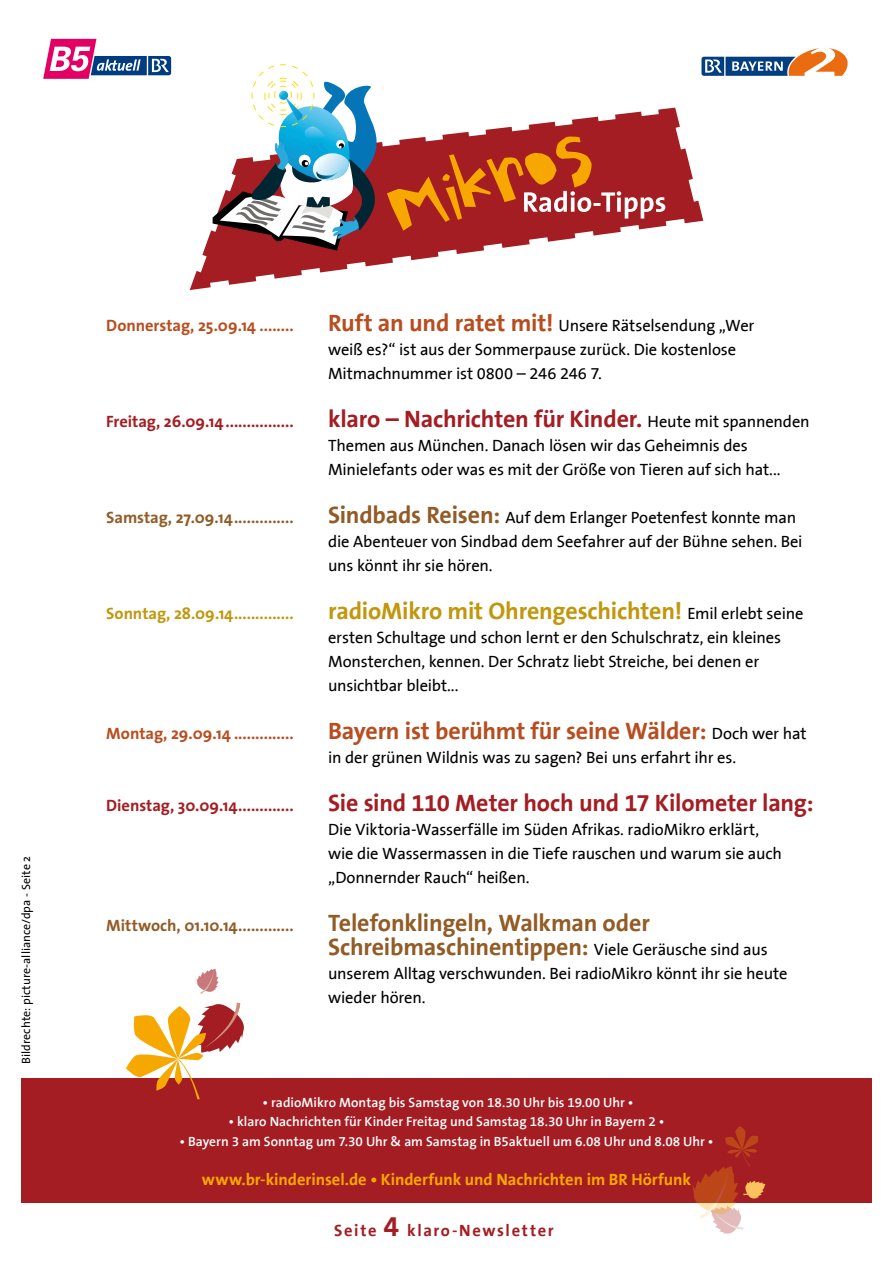
<style>
.page{position:relative;width:893px;height:1263px;background:#fff}
.page>*{position:absolute;margin:0;border:0;box-sizing:border-box;transform-origin:0 0}
.t1{font:700 24px "The Sans B7";letter-spacing:-.01em;color:#a41d23}
.t2{font:700 24px/24px "The Sans B7";letter-spacing:-.01em;color:#915c26}
.t3{font:700 24px "The Sans B7";letter-spacing:-.01em;color:#c1970d}
.t4{font:700 24px "The Sans B7";letter-spacing:-.01em;color:#b84d1f}
.t5{font:16.5px/24px "The Sans B5";letter-spacing:-.01em;color:#000}
.t6{font:700 16.5px "The Sans";letter-spacing:-.005em;color:#a41d23}
.t7{font:700 16.5px "The Sans";letter-spacing:-.005em;color:#915c26}
.t8{font:700 16.5px "The Sans B7";color:#f7a800}
.t9{font:700 16.5px "The Sans";color:#b84d1f}
.t10{font:700 16.5px "The Sans";color:#c1970d}
.t11{font:700 16.5px "The Sans B7";letter-spacing:.095em;color:#a41d23}
.t12{font:600 13.5px "The Sans B6";color:#fff}
.t13{font:12px "The Sans";color:#000}
.s1{font-family:"The Sans B7";font-weight:700;font-size:24px;color:#b84d1f}
.s2{font-family:"The Sans B5";font-weight:400;font-size:16.5px;color:#000}
.s3{font-family:"The Sans B7";font-weight:700;font-size:24px;color:#915c26}
.s4{font-size:28.5px}
</style>
<div class="page">
<div style="left:21px;top:1078px;width:851px;height:125px;background:#a41d23"></div>
<svg style="left:196px;top:969px;width:23px;height:25px"></svg>
<svg style="left:692px;top:1126px;width:73px;height:108px"></svg>
<svg style="left:126px;top:1002px;width:118px;height:97px"></svg>
<svg style="left:192px;top:48px;width:656px;height:242px"></svg>
<svg style="left:43px;top:38px;width:129px;height:41px"></svg>
<p class="t13" style="left:16px;top:1064px;width:210px;rotate:-90deg">Bildrechte: picture-alliance/dpa - Seite 2</p>
<p class="t9" style="left:106px;top:311px;width:189px">Donnerstag, 25.09.14 ........</p>
<p class="t6" style="left:106px;top:407px;width:189px">Freitag, 26.09.14................</p>
<p class="t7" style="left:106px;top:503px;width:189px">Samstag, 27.09.14..............</p>
<p class="t10" style="left:106px;top:599px;width:189px">Sonntag, 28.09.14..............</p>
<p class="t9" style="left:106px;top:719px;width:189px">Montag, 29.09.14 ..............</p>
<p class="t6" style="left:106px;top:791px;width:189px">Dienstag, 30.09.14.............</p>
<p class="t7" style="left:106px;top:911px;width:189px">Mittwoch, 01.10.14.............</p>
<p class="t5" style="left:328px;top:314px;width:428px"><span class="s1">Ruft an und ratet mit!</span> Unsere Rätselsendung „Wer weiß es?“ ist aus der Sommerpause zurück. Die kostenlose<br>Mitmachnummer ist 0800 – 246 246 7.</p>
<h1 class="t1" style="left:328px;top:406px;width:483px">klaro – Nachrichten für Kinder. <span class="s2">Heute mit spannenden</span></h1>
<p class="t5" style="left:328px;top:434px;width:454px">Themen aus München. Danach lösen wir das Geheimnis des<br>Minielefants oder was es mit der Größe von Tieren auf sich hat...</p>
<p class="t5" style="left:328px;top:506px;width:476px"><span class="s3">Sindbads Reisen:</span> Auf dem Erlanger Poetenfest konnte man die Abenteuer von Sindbad dem Seefahrer auf der Bühne sehen. Bei uns könnt ihr sie hören.</p>
<h1 class="t3" style="left:328px;top:598px;width:477px">radioMikro mit Ohrengeschichten! <span class="s2">Emil erlebt seine</span></h1>
<p class="t5" style="left:328px;top:626px;width:455px">ersten Schultage und schon lernt er den Schulschratz, ein kleines<br>Monsterchen, kennen. Der Schratz liebt Streiche, bei denen er unsichtbar bleibt...</p>
<h1 class="t4" style="left:328px;top:718px;width:480px">Bayern ist berühmt für seine Wälder: <span class="s2">Doch wer hat</span></h1>
<p class="t5" style="left:328px;top:746px;width:410px">in der grünen Wildnis was zu sagen? Bei uns erfahrt ihr es.</p>
<h1 class="t1" style="left:328px;top:790px;width:487px">Sie sind 110 Meter hoch und 17 Kilometer lang:</h1>
<p class="t5" style="left:328px;top:818px;width:455px">Die Viktoria-Wasserfälle im Süden Afrikas. radioMikro erklärt, wie die Wassermassen in die Tiefe rauschen und warum sie auch „Donnernder Rauch“ heißen.</p>
<h1 class="t2" style="left:328px;top:911px;width:441px">Telefonklingeln, Walkman oder<br>Schreibmaschinentippen: <span class="s2">Viele Geräusche sind aus</span></h1>
<p class="t5" style="left:328px;top:962px;width:461px">unserem Alltag verschwunden. Bei radioMikro könnt ihr sie heute wieder hören.</p>
<p class="t12" style="left:262px;top:1095px;width:372px">• radioMikro Montag bis Samstag von 18.30 Uhr bis 19.00 Uhr •</p>
<p class="t12" style="left:228px;top:1114px;width:438px">• klaro Nachrichten für Kinder Freitag und Samstag 18.30 Uhr in Bayern 2 •</p>
<p class="t12" style="left:179px;top:1134px;width:536px">• Bayern 3 am Sonntag um 7.30 Uhr &amp; am Samstag in B5aktuell um 6.08 Uhr und 8.08 Uhr •</p>
<p class="t8" style="left:202px;top:1170px;width:491px">www.br-kinderinsel.de • Kinderfunk und Nachrichten im BR Hörfunk</p>
<p class="t11" style="left:334px;top:1221px;width:221px">Seite <span class="s4">4</span> klaro-Newsletter</p>
</div>
